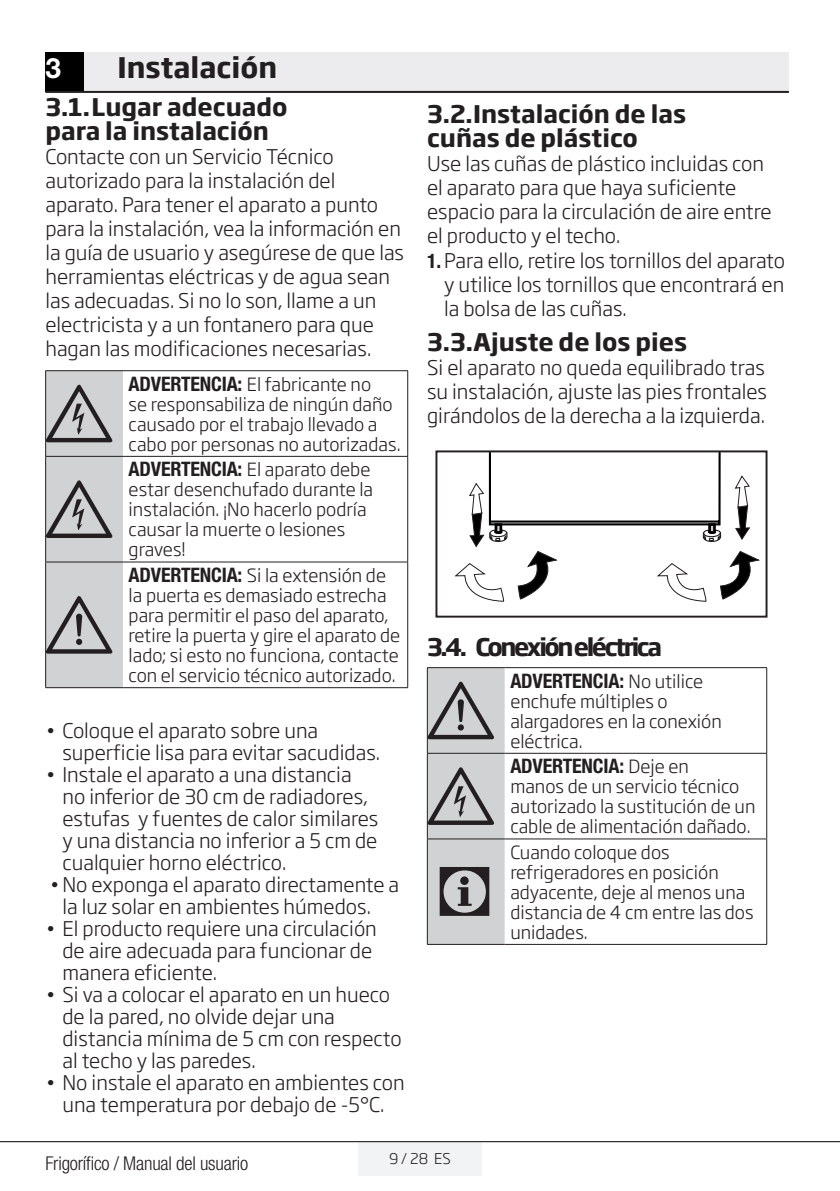
<style>
.page{position:relative;width:840px;height:1191px;background:#fff}
.page>*{position:absolute;margin:0;border:0;box-sizing:border-box;transform-origin:0 0}
.Girintili_Yazi{font:72px "ZIWARNUN";color:#231f20}
.Normal_Yazi{font:72px "ZIWARNUN";color:#231f20}
.semboller{font:72px "ZIWARNUN";color:#231f20}
.Unite_Baslik__14pt-B{font:700 28px "Soho Gothic Pro";color:#231f20}
.Unite_Baslik__14pt-B-2{font:700 28px "Helvetica Neue LT Pro";color:#fff}
._3-SIRALAMA_Konu_Bas{font:700 24px/24px "Soho Gothic Pro";color:#231f20}
._3-SIRALAMA_Konu_Bas-2{font:700 24px "Soho Gothic Pro";letter-spacing:-.1em;color:#231f20}
.Girintili_Yazi-2{font:300 20px/22px "Soho Gothic Pro";color:#231f20}
.Normal_Yazi__10pt{font:300 20px/24px "Soho Gothic Pro";color:#231f20}
.Normal_Yazi-2{font:300 20px/24px "Soho Gothic Pro";color:#231f20}
.numaralı_girinti{font:300 20px/24px "Soho Gothic Pro";color:#231f20;text-align:justify}
.Girintili_Yazi_uyari{font:700 condensed 20px "Helvetica Neue LT Pro";letter-spacing:-.01em;color:#231f20}
.t1{font:300 condensed 19px "Helvetica Neue LT Pro";letter-spacing:-.01em;color:#231f20}
.Girintili_Yazi_uyari-2{font:300 18px/20px "Soho Gothic Pro";color:#231f20}
.t2{font:300 14.6px "Soho Gothic Pro";color:#231f20}
.s1{font-family:"Helvetica Neue LT Pro";font-weight:700;font-stretch:condensed;font-size:20px}
.s2{font-family:"Helvetica Neue LT Pro";font-weight:700;font-stretch:condensed}
.s3{font-family:"Soho Gothic Pro";font-weight:300;font-stretch:normal;font-size:18px}
</style>
<div class="page">
<div style="left:358px;top:1142px;width:123px;height:33px;background:#f2f3f4"></div>
<hr style="left:0;top:1141px;width:839px;height:1px;background:#000">
<div style="left:45px;top:52px;width:40px;height:40px;background:#000"></div>
<div style="left:85px;top:52px;width:703px;height:40px;background:#ececee"></div>
<hr style="left:45px;top:91px;width:743px;height:2px;background:#231f20">
<div style="left:46px;top:371px;width:77px;height:316px;background:#d1d2d4"></div>
<hr style="left:45px;top:371px;width:1px;height:85px;background:#231f20">
<hr style="left:407px;top:371px;width:1px;height:85px;background:#231f20">
<hr style="left:45px;top:456px;width:1px;height:106px;background:#231f20">
<hr style="left:407px;top:456px;width:1px;height:106px;background:#231f20">
<hr style="left:45px;top:562px;width:1px;height:125px;background:#231f20">
<hr style="left:407px;top:562px;width:1px;height:125px;background:#231f20">
<hr style="left:45px;top:370px;width:78px;height:1px;background:#231f20">
<hr style="left:123px;top:370px;width:285px;height:1px;background:#231f20">
<hr style="left:45px;top:456px;width:78px;height:1px;background:#231f20">
<hr style="left:123px;top:456px;width:285px;height:1px;background:#231f20">
<hr style="left:45px;top:561px;width:78px;height:1px;background:#231f20">
<hr style="left:123px;top:561px;width:285px;height:1px;background:#231f20">
<hr style="left:45px;top:687px;width:78px;height:1px;background:#231f20">
<hr style="left:123px;top:687px;width:285px;height:1px;background:#231f20">
<svg style="left:454px;top:453px;width:305px;height:148px"></svg>
<div style="left:435px;top:450px;width:332px;height:167px;border:2px solid #231f20"></div>
<div style="left:428px;top:668px;width:76px;height:276px;background:#d1d2d4"></div>
<hr style="left:427px;top:667px;width:77px;height:1px;background:#231f20">
<hr style="left:427px;top:668px;width:1px;height:85px;background:#231f20">
<hr style="left:504px;top:667px;width:262px;height:1px;background:#231f20">
<hr style="left:766px;top:668px;width:1px;height:85px;background:#231f20">
<hr style="left:427px;top:753px;width:77px;height:1px;background:#231f20">
<hr style="left:427px;top:753px;width:1px;height:85px;background:#231f20">
<hr style="left:504px;top:753px;width:262px;height:1px;background:#231f20">
<hr style="left:766px;top:753px;width:1px;height:85px;background:#231f20">
<hr style="left:427px;top:839px;width:1px;height:105px;background:#231f20">
<hr style="left:766px;top:839px;width:1px;height:105px;background:#231f20">
<hr style="left:427px;top:944px;width:77px;height:1px;background:#231f20">
<hr style="left:427px;top:838px;width:77px;height:1px;background:#231f20">
<hr style="left:504px;top:838px;width:262px;height:1px;background:#231f20">
<hr style="left:504px;top:944px;width:262px;height:1px;background:#231f20">
<p class="Unite_Baslik__14pt-B-2" style="left:45px;top:50px;width:17px">3</p>
<p class="Unite_Baslik__14pt-B" style="left:117px;top:45px;width:161px">Instalación</p>
<p class="_3-SIRALAMA_Konu_Bas" style="left:45px;top:94px;width:243px">3.1.Lugar adecuado para la instalación</p>
<p class="Normal_Yazi__10pt" style="left:45px;top:144px;width:360px">Contacte con un Servicio Técnico autorizado para la instalación del aparato. Para tener el aparato a punto para la instalación, vea la información en la guía de usuario y asegúrese de que las herramientas eléctricas y de agua sean las adecuadas. Si no lo son, llame a un electricista y a un fontanero para que hagan las modificaciones necesarias.</p>
<p class="Girintili_Yazi" style="left:46px;top:375px;width:71px">B</p>
<p class="Girintili_Yazi_uyari-2" style="left:129px;top:373px;width:273px"><span class="s1">ADVERTENCIA:</span> El fabricante no<br>se responsabiliza de ningún daño causado por el trabajo llevado a cabo por personas no autorizadas.</p>
<p class="Normal_Yazi" style="left:46px;top:471px;width:71px">B</p>
<p class="Girintili_Yazi_uyari-2" style="left:129px;top:458px;width:246px"><span class="s1">ADVERTENCIA:</span> El aparato debe estar desenchufado durante la instalación. ¡No hacerlo podría causar la muerte o lesiones graves!</p>
<p class="Girintili_Yazi_uyari-2" style="left:129px;top:564px;width:273px"><span class="s1">ADVERTENCIA:</span> Si la extensión de la puerta es demasiado estrecha para permitir el paso del aparato, retire la puerta y gire el aparato de lado; si esto no funciona, contacte con el servicio técnico autorizado.</p>
<p class="Girintili_Yazi-2" style="left:62px;top:718px;width:319px;text-indent:-17px">• Coloque el aparato sobre una superficie lisa para evitar sacudidas.</p>
<p class="Girintili_Yazi-2" style="left:62px;top:762px;width:317px;text-indent:-17px">• Instale el aparato a una distancia no inferior de 30 cm de radiadores, estufas y fuentes de calor similares y una distancia no inferior a 5 cm de cualquier horno eléctrico.</p>
<p class="Girintili_Yazi-2" style="left:62px;top:872px;width:338px;text-indent:-13px">• No exponga el aparato directamente a la luz solar en ambientes húmedos.</p>
<p class="Girintili_Yazi-2" style="left:62px;top:916px;width:316px;text-indent:-17px">• El producto requiere una circulación de aire adecuada para funcionar de manera eficiente.</p>
<p class="Girintili_Yazi-2" style="left:62px;top:982px;width:340px;text-indent:-17px">• Si va a colocar el aparato en un hueco de la pared, no olvide dejar una distancia mínima de 5 cm con respecto al techo y las paredes.</p>
<p class="Girintili_Yazi-2" style="left:45px;top:1070px;width:360px;text-align:center">• No instale el aparato en ambientes con una temperatura por debajo de -5°C.</p>
<p class="Girintili_Yazi" style="left:46px;top:586px;width:71px">A</p>
<p class="_3-SIRALAMA_Konu_Bas" style="left:427px;top:100px;width:260px">3.2.Instalación de las cuñas de plástico</p>
<p class="Normal_Yazi-2" style="left:427px;top:150px;width:346px">Use las cuñas de plástico incluidas con el aparato para que haya suficiente espacio para la circulación de aire entre el producto y el techo.</p>
<p class="numaralı_girinti" style="left:444px;top:247px;width:342px;text-indent:-17px"><span class="s2">1.</span> Para ello, retire los tornillos del aparato y utilice los tornillos que encontrará en la bolsa de las cuñas.</p>
<p class="_3-SIRALAMA_Konu_Bas" style="left:427px;top:328px;width:261px">3.3.Ajuste de los pies</p>
<p class="Normal_Yazi-2" style="left:427px;top:354px;width:341px;text-align:justify">Si el aparato no queda equilibrado tras su instalación, ajuste las pies frontales girándolos de la derecha a la izquierda.</p>
<p class="_3-SIRALAMA_Konu_Bas-2" style="left:427px;top:628px;width:236px">3.4. Conexión eléctrica</p>
<p class="Girintili_Yazi" style="left:427px;top:672px;width:71px">A</p>
<p class="Girintili_Yazi_uyari" style="left:510px;top:668px;width:194px">ADVERTENCIA: <span class="s3">No utilice</span></p>
<p class="Girintili_Yazi_uyari-2" style="left:510px;top:690px;width:213px">enchufe múltiples o alargadores en la conexión eléctrica.</p>
<p class="Girintili_Yazi" style="left:427px;top:758px;width:71px">B</p>
<p class="Girintili_Yazi_uyari" style="left:510px;top:754px;width:180px">ADVERTENCIA: <span class="s3">Deje en</span></p>
<p class="Girintili_Yazi_uyari-2" style="left:510px;top:775px;width:246px">manos de un servicio técnico autorizado la sustitución de un cable de alimentación dañado.</p>
<p class="semboller" style="left:435px;top:853px;width:63px">C</p>
<p class="Girintili_Yazi_uyari-2" style="left:510px;top:841px;width:245px">Cuando coloque dos refrigeradores en posición adyacente, deje al menos una distancia de 4 cm entre las dos unidades.</p>
<p class="t1" style="left:45px;top:1152px;width:204px">Frigorífico / Manual del usuario</p>
<p class="t2" style="left:389px;top:1147px;width:63px">9 / 28 ES</p>
</div>
